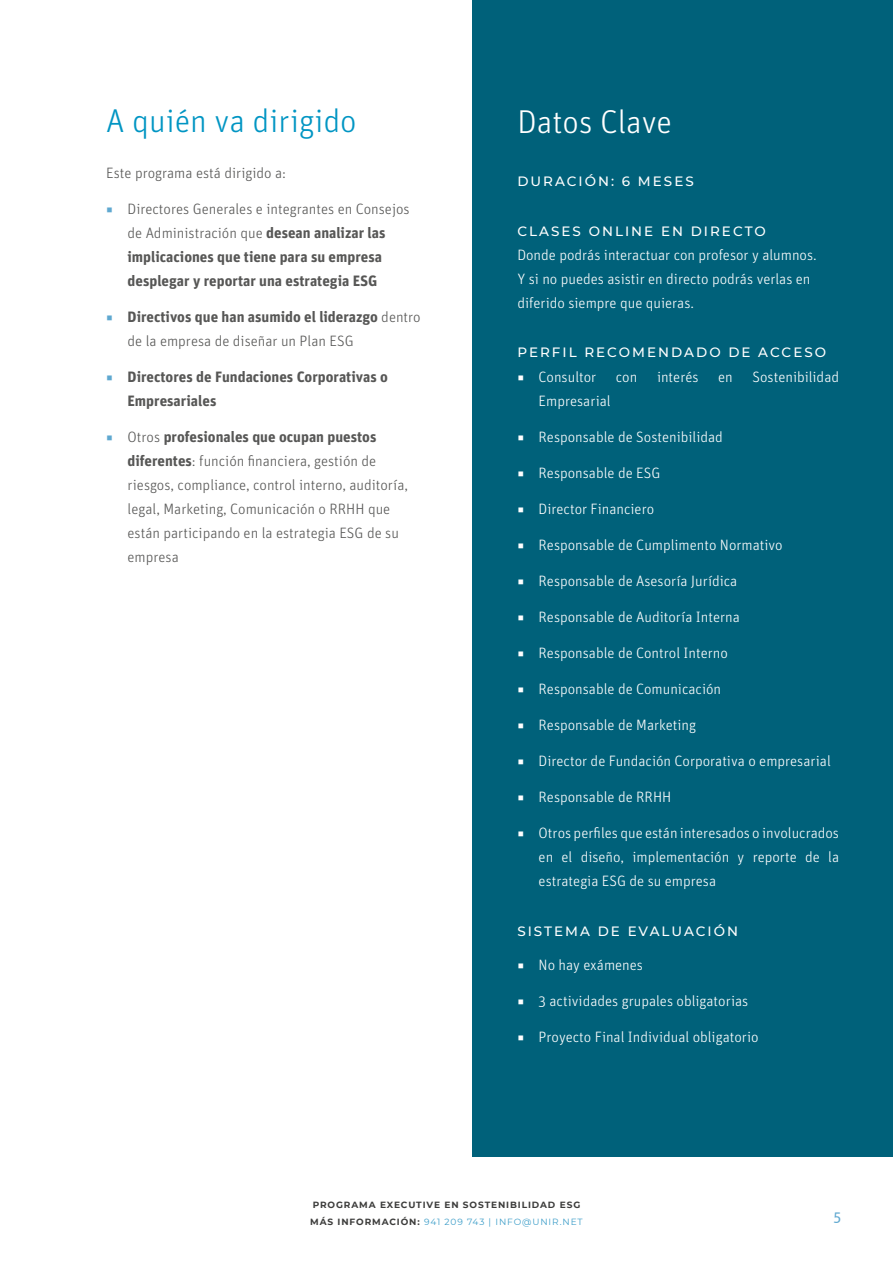
<style>
.page{position:relative;width:893px;height:1263px;background:#fff}
.page>*{position:absolute;margin:0;border:0;box-sizing:border-box;transform-origin:0 0}
.t1{font:300 33px "Unit OT";color:#0095c3}
.t2{font:300 33px "Unit OT";color:#fff}
.t3{font:300 15px/24px "Unit OT";color:#fff}
.t4{font:300 15px/24px "Unit OT";color:#575756}
.t5{font:700 15px/24px "Unit OT";color:#575756}
.t6{font:15px "Myriad Pro";color:#5fa8d0}
.t7{font:500 13.5px "Montserrat";letter-spacing:.15em;color:#fff}
.t8{font:700 9px/16.5px "Montserrat";letter-spacing:.1em;color:#3c3c3b}
.s1{font-weight:300;color:#5fa8d0}
.s2{font-weight:300}
.s3{color:#5fa8d0}
.s4{font-weight:700}
.s5{font-weight:400;color:#3e9ec9}
.s6{font-family:"Unit OT"}
</style>
<div class="page">
<div style="left:472px;top:0;width:421px;height:1157px;background:#00617a"></div>
<h1 class="t1" style="left:106px;top:102px;width:252px">A quién va dirigido</h1>
<p class="t4" style="left:106px;top:161px;width:181px">Este programa está dirigido a:</p>
<p class="t5" style="left:128px;top:197px;width:284px;text-indent:-21px"><span class="s1">◾</span> <span class="s2">Directores Generales e integrantes en Consejos de Administración que</span> desean analizar las implicaciones que tiene para su empresa desplegar y reportar una estrategia ESG</p>
<p class="t4" style="left:128px;top:305px;width:295px;text-indent:-21px"><span class="s3">◾</span> <span class="s4">Directivos que han asumido el liderazgo</span> dentro de la empresa de diseñar un Plan ESG</p>
<p class="t5" style="left:128px;top:365px;width:262px;text-indent:-21px"><span class="s1">◾</span> Directores de Fundaciones Corporativas o<br>Empresariales</p>
<p class="t4" style="left:128px;top:425px;width:282px;text-indent:-21px"><span class="s3">◾</span> Otros <span class="s4">profesionales que ocupan puestos diferentes</span>: función financiera, gestión de riesgos, compliance, control interno, auditoría, legal, Marketing, Comunicación o RRHH que están participando en la estrategia ESG de su empresa</p>
<h1 class="t2" style="left:517px;top:102px;width:156px">Datos Clave</h1>
<p class="t7" style="left:517px;top:172px;width:178px">DURACIÓN: 6 MESES</p>
<p class="t7" style="left:517px;top:222px;width:250px">CLASES ONLINE EN DIRECTO</p>
<p class="t3" style="left:517px;top:243px;width:301px">Donde podrás interactuar con profesor y alumnos.<br>Y si no puedes asistir en directo podrás verlas en diferido siempre que quieras.</p>
<p class="t7" style="left:517px;top:343px;width:310px">PERFIL RECOMENDADO DE ACCESO</p>
<p class="t3" style="left:517px;top:365px;width:80px">◾ Consultor</p>
<p class="t3" style="left:616px;top:365px;width:23px">con</p>
<p class="t3" style="left:657px;top:365px;width:43px">interés</p>
<p class="t3" style="left:718px;top:365px;width:16px">en</p>
<p class="t3" style="left:752px;top:365px;width:88px">Sostenibilidad</p>
<p class="t3" style="left:539px;top:389px;width:74px">Empresarial</p>
<p class="t3" style="left:517px;top:425px;width:207px">◾ Responsable de Sostenibilidad</p>
<p class="t3" style="left:517px;top:461px;width:145px">◾ Responsable de ESG</p>
<p class="t3" style="left:517px;top:497px;width:138px">◾ Director Financiero</p>
<p class="t3" style="left:517px;top:533px;width:267px">◾ Responsable de Cumplimento Normativo</p>
<p class="t3" style="left:517px;top:569px;width:221px">◾ Responsable de Asesoría Jurídica</p>
<p class="t3" style="left:517px;top:605px;width:224px">◾ Responsable de Auditoría Interna</p>
<p class="t3" style="left:517px;top:641px;width:212px">◾ Responsable de Control Interno</p>
<p class="t3" style="left:517px;top:677px;width:205px">◾ Responsable de Comunicación</p>
<p class="t3" style="left:517px;top:713px;width:180px">◾ Responsable de Marketing</p>
<p class="t3" style="left:517px;top:749px;width:315px">◾ Director de Fundación Corporativa o empresarial</p>
<p class="t3" style="left:517px;top:785px;width:155px">◾ Responsable de RRHH</p>
<p class="t3" style="left:539px;top:821px;width:302px;text-align:justify;text-indent:-21px">◾ Otros perfiles que están interesados o involucrados en el diseño, implementación y reporte de la estrategia ESG de su empresa</p>
<p class="t7" style="left:517px;top:921px;width:222px">SISTEMA DE EVALUACIÓN</p>
<p class="t3" style="left:517px;top:953px;width:127px">◾ No hay exámenes</p>
<p class="t3" style="left:517px;top:989px;width:233px">◾ 3 actividades grupales obligatorias</p>
<p class="t3" style="left:517px;top:1025px;width:243px">◾ Proyecto Final Individual obligatorio</p>
<p class="t8" style="left:310px;top:1196px;width:274px">PROGRAMA EXECUTIVE EN SOSTENIBILIDAD ESG<br>MÁS INFORMACIÓN: <span class="s5">941 209 743 | INFO@UNIR.NET</span></p>
<p class="t6" style="left:812px;top:1208px;width:31px">» <span class="s6">5</span></p>
</div>
